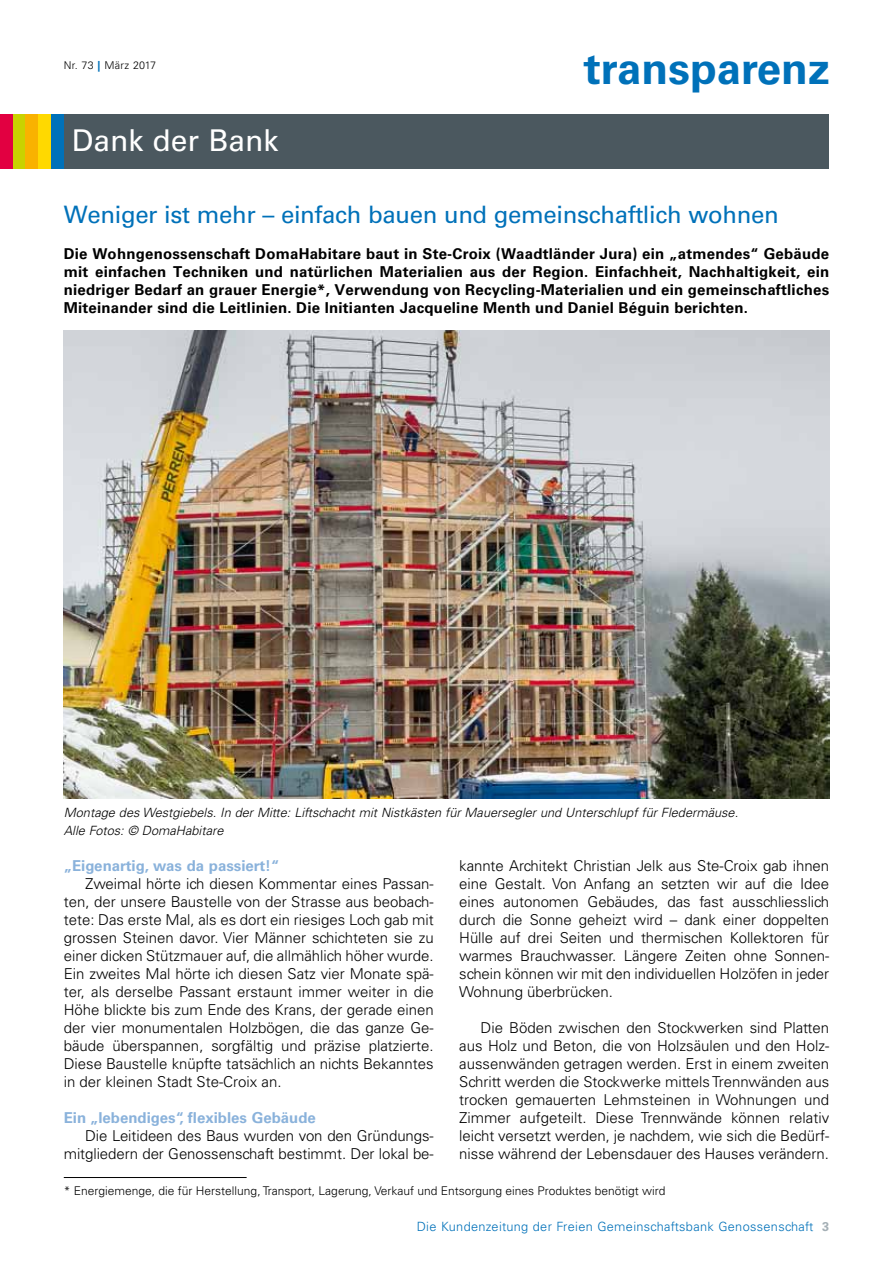
<style>
.page{position:relative;width:893px;height:1263px;background:#fff}
.page>*{position:absolute;margin:0;border:0;box-sizing:border-box;transform-origin:0 0}
.t1{font:700 43.8px "Univers";color:#0071b9}
.t2{font:30px "Univers";color:#fff}
.t3{font:24px "Univers";letter-spacing:-.015em;color:#0071b9}
.t4{font:300 15px/18px "Univers";letter-spacing:-.005em;color:#000;text-align:justify}
.t5{font:700 15px/18px "Univers";letter-spacing:.015em;color:#000;text-align:justify}
.t6{font:700 15px "Univers";color:#8ab2db}
.t7{font:italic 300 12.75px/18px "Univers";color:#000}
.t8{font:300 12.75px "Univers";letter-spacing:.025em;color:#0071b9}
.t9{font:300 12px "Univers";color:#000}
.t10{font:300 10.8px "Univers";letter-spacing:.025em;color:#000}
.s1{font-weight:700;color:#0071b9}
.s2{font-weight:700;color:#a4afb5}
</style>
<div class="page">
<div style="left:64px;top:115px;width:765px;height:54px;background:#4b585f"></div>
<div style="left:0;top:115px;width:13px;height:54px;background:#e20041"></div>
<div style="left:51px;top:115px;width:13px;height:54px;background:#0071b9"></div>
<div style="left:13px;top:115px;width:13px;height:54px;background:#c9d200"></div>
<div style="left:26px;top:115px;width:12px;height:54px;background:#f9b200"></div>
<div style="left:38px;top:115px;width:13px;height:54px;background:#ffd900"></div>
<hr style="left:64px;top:1177px;width:183px;height:1px;background:#000">
<img style="left:64px;top:331px;width:765px;height:468px">
<p class="t10" style="left:64px;top:59px;width:94px">Nr. 73 <span class="s1">|</span> März 2017</p>
<h1 class="t1" style="left:584px;top:43px;width:248px">transparenz</h1>
<h2 class="t2" style="left:72px;top:122px;width:208px">Dank der Bank</h2>
<h3 class="t3" style="left:64px;top:200px;width:716px">Weniger ist mehr – einfach bauen und gemeinschaftlich wohnen</h3>
<p class="t5" style="left:64px;top:244px;width:767px">Die Wohngenossenschaft DomaHabitare baut in Ste-Croix (Waadtländer Jura) ein „atmendes“ Gebäude mit einfachen Techniken und natürlichen Materialien aus der Region. Einfachheit, Nachhaltigkeit, ein niedriger Bedarf an grauer Energie*, Verwendung von Recycling-Materialien und ein gemeinschaftliches Miteinander sind die Leitlinien. Die Initianten Jacqueline Menth und Daniel Béguin berichten.</p>
<p class="t7" style="left:64px;top:803px;width:676px">Montage des Westgiebels. In der Mitte: Liftschacht mit Nistkästen für Mauersegler und Unterschlupf für Fledermäuse.<br>Alle Fotos: © DomaHabitare</p>
<p class="t6" style="left:64px;top:856px;width:217px">„Eigenartig, was da passiert!“</p>
<p class="t4" style="left:64px;top:874px;width:371px;text-indent:21px">Zweimal hörte ich diesen Kommentar eines Passan&shy;ten, der unsere Baustelle von der Strasse aus beobach&shy;tete: Das erste Mal, als es dort ein riesiges Loch gab mit grossen Steinen davor. Vier Männer schichteten sie zu einer dicken Stützmauer auf, die allmählich höher wurde.<br>Ein zweites Mal hörte ich diesen Satz vier Monate spä&shy;ter, als derselbe Passant erstaunt immer weiter in die Höhe blickte bis zum Ende des Krans, der gerade einen der vier monumentalen Holzbögen, die das ganze Ge&shy;bäude überspannen, sorgfältig und präzise platzierte.<br>Diese Baustelle knüpfte tatsächlich an nichts Bekanntes in der kleinen Stadt Ste-Croix an.</p>
<p class="t6" style="left:64px;top:1108px;width:254px">Ein „lebendiges“, flexibles Gebäude</p>
<p class="t4" style="left:64px;top:1126px;width:371px;text-align:right">Die Leitideen des Baus wurden von den Gründungs&shy;mitgliedern der Genossenschaft bestimmt. Der lokal be-</p>
<p class="t4" style="left:459px;top:856px;width:371px">kannte Architekt Christian Jelk aus Ste-Croix gab ihnen eine Gestalt. Von Anfang an setzten wir auf die Idee eines autonomen Gebäudes, das fast ausschliesslich durch die Sonne geheizt wird – dank einer doppelten Hülle auf drei Seiten und thermischen Kollektoren für warmes Brauchwasser. Längere Zeiten ohne Sonnen&shy;schein können wir mit den individuellen Holzöfen in jeder Wohnung überbrücken.</p>
<p class="t4" style="left:459px;top:1018px;width:371px;text-indent:21px">Die Böden zwischen den Stockwerken sind Platten aus Holz und Beton, die von Holzsäulen und den Holz&shy;aussenwänden getragen werden. Erst in einem zweiten Schritt werden die Stockwerke mittels Trennwänden aus trocken gemauerten Lehmsteinen in Wohnungen und Zimmer aufgeteilt. Diese Trennwände können relativ leicht versetzt werden, je nachdem, wie sich die Bedürf&shy;nisse während der Lebensdauer des Hauses verändern.</p>
<p class="t9" style="left:64px;top:1183px;width:603px">* Energiemenge, die für Herstellung, Transport, Lagerung, Verkauf und Entsorgung eines Produktes benötigt wird</p>
<p class="t8" style="left:417px;top:1218px;width:414px">Die Kundenzeitung der Freien Gemeinschaftsbank Genossenschaft <span class="s2">3</span></p>
</div>
